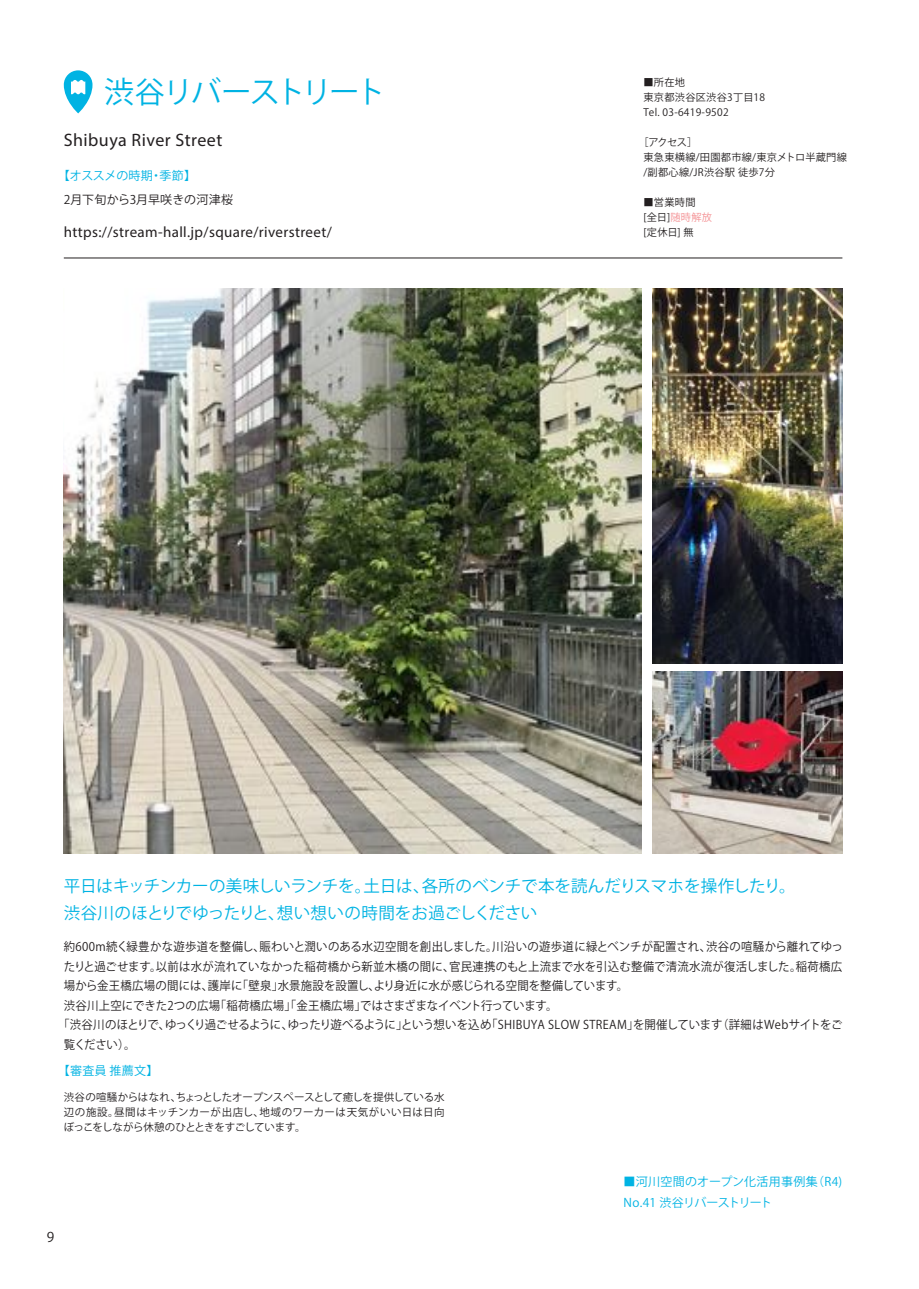
<style>
.page{position:relative;width:919px;height:1289px;background:#fff}
.page>*{position:absolute;margin:0;border:0;box-sizing:border-box;transform-origin:0 0}
.t1{font:30px "Noto Sans JP Bold 83 pv RKSJ H";letter-spacing:-.065em;color:#00b3e3}
.t2{font:700 18px "Roboto";letter-spacing:.025em;color:#231f20}
.t3{font:16.5px/27px "Noto Sans JP Bold 83 pv RKSJ H";letter-spacing:-.005em;color:#00b3e3}
.t4{font:15px "Roboto";letter-spacing:.025em;color:#231f20}
.t5{font:13.5px "Koz Go Pr 6 N";color:#231f20}
.t6{font:12px "Noto Sans JP Regular 83 pv RKSJ H";letter-spacing:.02em;color:#231f20;scale:.95 1}
.t7{font:12px "Noto Sans JP Regular 83 pv RKSJ H";letter-spacing:-.005em;color:#231f20;scale:.95 1}
.t8{font:12px/21px "Noto Sans JP Bold 83 pv RKSJ H";letter-spacing:.02em;color:#00b3e3}
.t9{font:12px "Noto Sans JP Medium 83 pv RKSJ H";color:#231f20}
.t10{font:12px "Noto Sans JP Medium 83 pv RKSJ H";letter-spacing:-.015em;color:#00b3e3}
.t11{font:12px "Noto Sans JP Medium 83 pv RKSJ H";letter-spacing:.025em;color:#00b3e3}
.t12{font:10.5px/15px "Noto Sans JP Regular 83 pv RKSJ H";letter-spacing:.015em;color:#231f20;text-align:justify}
.t13{font:10.2px/15px "Noto Sans JP Regular 83 pv RKSJ H";letter-spacing:.025em;color:#231f20}
.s1{color:#f49194}
</style>
<div class="page">
<svg style="left:64px;top:70px;width:28px;height:43px"></svg>
<hr style="left:64px;top:258px;width:778px;height:1px;background:#231f20">
<img style="left:64px;top:288px;width:577px;height:565px">
<img style="left:652px;top:288px;width:190px;height:376px">
<img style="left:652px;top:671px;width:190px;height:182px">
<h1 class="t1" style="left:104px;top:75px;width:283px">渋谷リバーストリート</h1>
<h2 class="t2" style="left:64px;top:129px;width:160px">Shibuya River Street</h2>
<p class="t10" style="left:58px;top:169px;width:140px">【オススメの時期・季節】</p>
<p class="t9" style="left:64px;top:193px;width:171px">2月下旬から3月早咲きの河津桜</p>
<p class="t4" style="left:64px;top:223px;width:269px">https://stream-hall.jp/square/riverstreet/</p>
<p class="t13" style="left:643px;top:74px;width:123px">■所在地<br>東京都渋谷区渋谷3丁目18<br>Tel. 03-6419-9502</p>
<p class="t13" style="left:643px;top:134px;width:205px;text-indent:-5px">［アクセス］<br>東急東横線/田園都市線/東京メトロ半蔵門線/副都心線/JR渋谷駅 徒歩7分</p>
<p class="t13" style="left:643px;top:194px;width:70px">■営業時間<br>[全日]<span class="s1">随時解放</span>[定休日] 無</p>
<h3 class="t3" style="left:64px;top:872px;width:733px">平日はキッチンカーの美味しいランチを。土日は、各所のベンチで本を読んだりスマホを操作したり。渋谷川のほとりでゆったりと、想い想いの時間をお過ごしください</h3>
<p class="t6" style="left:64px;top:940px;width:821px">約600m続く緑豊かな遊歩道を整備し、賑わいと潤いのある水辺空間を創出しました。川沿いの遊歩道に緑とベンチが配置され、渋谷の喧騒から離れてゆっ</p>
<p class="t6" style="left:64px;top:959px;width:821px">たりと過ごせます。以前は水が流れていなかった稲荷橋から新並木橋の間に、官民連携のもと上流まで水を引込む整備で清流水流が復活しました。稲荷橋広</p>
<p class="t6" style="left:64px;top:979px;width:595px">場から金王橋広場の間には、護岸に「壁泉」水景施設を設置し、より身近に水が感じられる空間を整備しています。</p>
<p class="t6" style="left:64px;top:998px;width:521px">渋谷川上空にできた2つの広場「稲荷橋広場」「金王橋広場」ではさまざまなイベント行っています。</p>
<p class="t7" style="left:58px;top:1018px;width:827px">「渋谷川のほとりで、ゆっくり過ごせるように、ゆったり遊べるように」という想いを込め「SHIBUYA SLOW STREAM」を開催しています（詳細はWebサイトをご</p>
<p class="t6" style="left:64px;top:1037px;width:77px">覧ください）。</p>
<p class="t11" style="left:58px;top:1064px;width:102px">【審査員 推薦文】</p>
<p class="t12" style="left:64px;top:1090px;width:382px">渋谷の喧騒からはなれ、ちょっとしたオープンスペースとして癒しを提供している水辺の施設。昼間はキッチンカーが出店し、地域のワーカーは天気がいい日は日向ぼっこをしながら休憩のひとときをすごしています。</p>
<p class="t5" style="left:47px;top:1229px;width:9px">9</p>
<p class="t8" style="left:623px;top:1170px;width:220px">■河川空間のオープン化活用事例集（R4)<br>No.41 渋谷リバーストリート</p>
</div>
